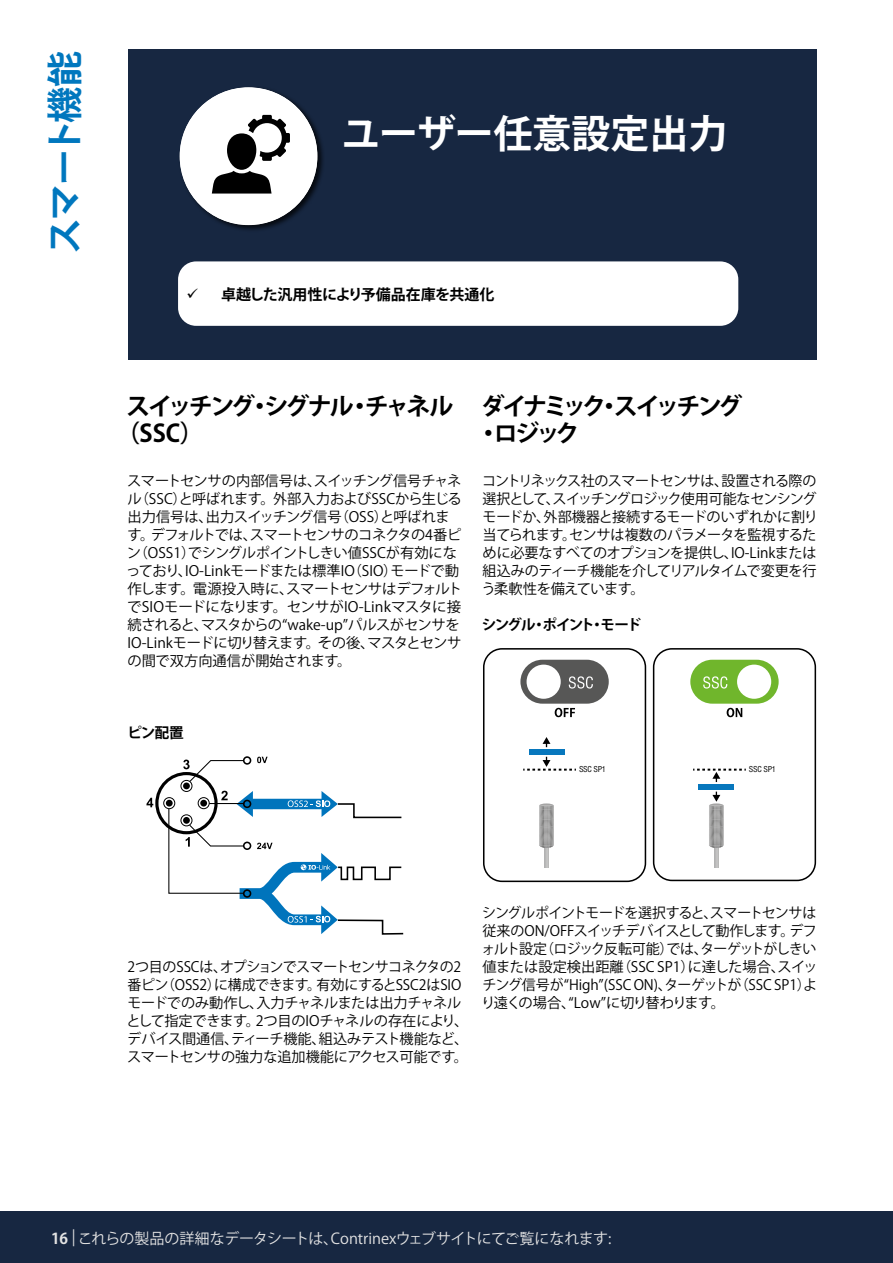
<style>
.page{position:relative;width:893px;height:1263px;background:#fff}
.page>*{position:absolute;margin:0;border:0;box-sizing:border-box;transform-origin:0 0}
.t1{font:700 39px "Koz Go Pro";color:#fff}
.t2{font:700 36px "Koz Go Pro";letter-spacing:-.06em;color:#0077be}
.t3{font:700 24px/27px "Koz Go Pro";letter-spacing:-.1em;color:#000}
.t4{font:700 24px/27px "Koz Go Pro";letter-spacing:-.13em;color:#000}
.t5{font:15px "Koz Go Pro";letter-spacing:-.01em;color:#e3e3e3}
.t6{font:700 15px "Koz Go Pro";letter-spacing:-.01em;color:#000}
.t7{font:700 14.55px "Koz Go Pro";letter-spacing:-.125em;color:#000}
.t8{font:700 14.55px "Koz Go Pro";letter-spacing:-.1em;color:#000}
.t9{font:14.25px/18px "Koz Go Pro";letter-spacing:-.02em;color:#000}
.t10{font:7.95px "Switzerland Condensed";letter-spacing:-.025em;color:#000}
.s1{font-weight:700}
</style>
<div class="page">
<div style="left:0;top:1212px;width:893px;height:51px;background:#172741"></div>
<div style="left:483px;top:648px;width:163px;height:234px;border:2px solid #000;border-radius:18px"></div>
<div style="left:653px;top:648px;width:163px;height:233px;border:2px solid #000;border-radius:18px"></div>
<div style="left:714px;top:845px;width:5px;height:22px;background:#c2c1c1"></div>
<svg style="left:709px;top:792px;width:15px;height:56px"></svg>
<div style="left:698px;top:784px;width:36px;height:5px;background:#0777bd"></div>
<svg style="left:693px;top:769px;width:53px;height:13px"></svg>
<div style="left:544px;top:845px;width:5px;height:22px;background:#c1c1c0"></div>
<svg style="left:539px;top:803px;width:15px;height:45px"></svg>
<svg style="left:543px;top:737px;width:7px;height:10px"></svg>
<div style="left:529px;top:749px;width:35px;height:6px;background:#0777bd"></div>
<svg style="left:523px;top:757px;width:53px;height:14px"></svg>
<div style="left:520px;top:660px;width:89px;height:44px;background:#575756;border-radius:22px"></div>
<div style="left:527px;top:665px;width:34px;height:34px;background:#fff;border-radius:50%"></div>
<svg style="left:569px;top:676px;width:24px;height:12px"></svg>
<svg style="left:555px;top:708px;width:20px;height:9px"></svg>
<svg style="left:727px;top:708px;width:15px;height:9px"></svg>
<div style="left:690px;top:660px;width:89px;height:44px;background:#70b62c;border-radius:22px"></div>
<div style="left:737px;top:665px;width:34px;height:34px;background:#fff;border-radius:50%"></div>
<svg style="left:703px;top:676px;width:24px;height:12px"></svg>
<div style="left:128px;top:50px;width:688px;height:310px;background:#172741"></div>
<div style="left:178px;top:86px;width:147px;height:146px;background:#000;opacity:.75"></div>
<div style="left:180px;top:87px;width:137px;height:138px;background:#fff;border-radius:50%"></div>
<svg style="left:211px;top:115px;width:79px;height:79px"></svg>
<div style="left:227px;top:133px;width:30px;height:37px;background:#000;border-radius:50%"></div>
<div style="left:178px;top:261px;width:560px;height:65px;background:#fff;border-radius:18px"></div>
<div style="left:155px;top:772px;width:63px;height:62px;border:3px solid #000;border-radius:50%"></div>
<div style="left:163px;top:797px;width:12px;height:12px;border:1px solid #000;border-radius:50%"></div>
<div style="left:166px;top:800px;width:7px;height:6px;background:#000;border-radius:50%"></div>
<div style="left:243px;top:756px;width:8px;height:9px;border:2px solid #000;border-radius:50%"></div>
<svg style="left:146px;top:798px;width:7px;height:9px"></svg>
<svg style="left:168px;top:757px;width:236px;height:178px"></svg>
<h2 class="t2" style="left:42px;top:254px;width:205px;rotate:-90deg">スマート機能</h2>
<h1 class="t1" style="left:341px;top:109px;width:388px">ユーザー任意設定出力</h1>
<p class="t6" style="left:221px;top:284px;width:275px">卓越した汎用性により予備品在庫を共通化</p>
<h3 class="t3" style="left:116px;top:395px;width:339px;text-indent:10px">スイッチング・シグナル・チャネル（SSC）</h3>
<p class="t9" style="left:126px;top:472px;width:338px">スマートセンサの内部信号は、スイッチング信号チャネル（SSC）と呼ばれます。外部入力およびSSCから生じる出力信号は、出力スイッチング信号（OSS）と呼ばれます。デフォルトでは、スマートセンサのコネクタの4番ピン（OSS1）でシングルポイントしきい値SSCが有効になっており、IO-Linkモードまたは標準IO（SIO）モードで動作します。電源投入時に、スマートセンサはデフォルトでSIOモードになります。センサがIO-Linkマスタに接続されると、マスタからの“wake-up”パルスがセンサを<br>IO-Linkモードに切り替えます。その後、マスタとセンサの間で双方向通信が開始されます。</p>
<h3 class="t4" style="left:477px;top:395px;width:267px">ダイナミック・スイッチング・ロジック</h3>
<p class="t9" style="left:481px;top:472px;width:338px;text-align:justify">コントリネックス社のスマートセンサは、設置される際の選択として、スイッチングロジック使用可能なセンシングモードか、外部機器と接続するモードのいずれかに割り当てられます。センサは複数のパラメータを監視するために必要なすべてのオプションを提供し、IO-Linkまたは組込みのティーチ機能を介してリアルタイムで変更を行う柔軟性を備えています。</p>
<p class="t7" style="left:482px;top:615px;width:161px">シングル・ポイント・モード</p>
<p class="t8" style="left:128px;top:723px;width:58px">ピン配置</p>
<p class="t10" style="left:579px;top:764px;width:28px">SSC SP1</p>
<p class="t10" style="left:749px;top:764px;width:28px">SSC SP1</p>
<p class="t9" style="left:126px;top:958px;width:343px">2つ目のSSCは、オプションでスマートセンサコネクタの2番ピン（OSS2）に構成できます。有効にするとSSC2はSIOモードでのみ動作し、入力チャネルまたは出力チャネルとして指定できます。2つ目のIOチャネルの存在により、デバイス間通信、ティーチ機能、組込みテスト機能など、スマートセンサの強力な追加機能にアクセス可能です。</p>
<p class="t9" style="left:481px;top:904px;width:338px;text-align:justify">シングルポイントモードを選択すると、スマートセンサは従来のON/OFFスイッチデバイスとして動作します。デフォルト設定（ロジック反転可能）では、ターゲットがしきい値または設定検出距離（SSC SP1）に達した場合、スイッチング信号が“High”(SSC ON)、ターゲットが（SSC SP1）より遠くの場合、“Low”に切り替わります。</p>
<p class="t5" style="left:51px;top:1228px;width:562px"><span class="s1">16</span> | これらの製品の詳細なデータシートは、Contrinexウェブサイトにてご覧になれます:</p>
</div>
